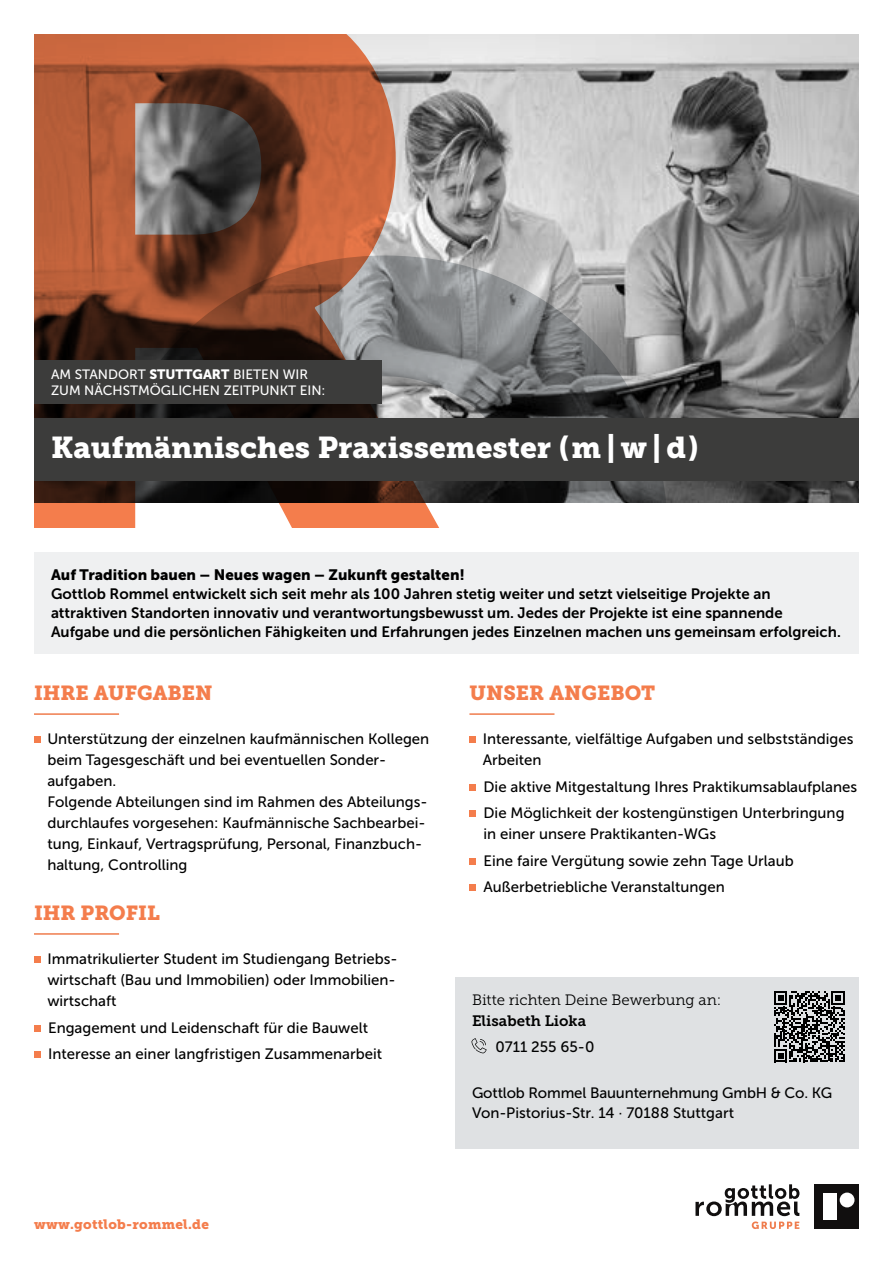
<style>
.page{position:relative;width:893px;height:1263px;background:#fff}
.page>*{position:absolute;margin:0;border:0;box-sizing:border-box;transform-origin:0 0}
.t1{font:30px "Museo Slab 900";color:#fff}
.t2{font:20.25px "Museo Slab 900";color:#f47d4c}
.t3{font:15px/21px "Museo Sans 500";color:#000}
.t4{font:15px/18.8px "Museo Sans 700";color:#000}
.t5{font:15px "Museo Sans 900";color:#000}
.t6{font:15px "Museo Slab 300";color:#000}
.t7{font:15px "Museo Slab 700";color:#000}
.t8{font:13.5px/16.5px "Museo Sans 500";color:#fff}
.t9{font:13.5px "Museo Slab 900";letter-spacing:.02em;color:#f47d4c}
.s1{font-family:"Museo Sans 900"}
</style>
<div class="page">
<svg style="left:695px;top:1184px;width:104px;height:45px"></svg>
<div style="left:814px;top:1184px;width:45px;height:45px;background:#110f0f"></div>
<div style="left:840px;top:1192px;width:14px;height:15px;background:#fff;border-radius:50%"></div>
<div style="left:823px;top:1193px;width:14px;height:27px;background:#fff"></div>
<img style="left:440px;top:34px;width:419px;height:469px">
<hr style="left:34px;top:933px;width:85px;height:2px;background:#ef7c4d">
<div style="left:34px;top:956px;width:6px;height:7px;background:#f47d4c"></div>
<svg style="left:34px;top:1025px;width:6px;height:6px"></svg>
<div style="left:34px;top:1051px;width:6px;height:7px;background:#f47d4c"></div>
<hr style="left:34px;top:713px;width:85px;height:2px;background:#ef7c4d">
<div style="left:34px;top:736px;width:6px;height:7px;background:#f47d4c"></div>
<hr style="left:469px;top:713px;width:85px;height:2px;background:#ef7c4d">
<div style="left:469px;top:736px;width:7px;height:7px;background:#f47d4c"></div>
<div style="left:469px;top:784px;width:7px;height:6px;background:#f47d4c"></div>
<div style="left:469px;top:810px;width:7px;height:7px;background:#f47d4c"></div>
<div style="left:469px;top:858px;width:7px;height:6px;background:#f47d4c"></div>
<div style="left:469px;top:884px;width:7px;height:7px;background:#f47d4c"></div>
<div style="left:34px;top:552px;width:825px;height:101px;background:#eff0f1"></div>
<div style="left:455px;top:977px;width:404px;height:171px;background:#dfe1e3"></div>
<svg style="left:471px;top:1038px;width:16px;height:15px"></svg>
<svg style="left:774px;top:991px;width:71px;height:71px"></svg>
<svg style="left:34px;top:34px;width:406px;height:493px;background:#a1674f"></svg>
<svg style="left:103px;top:255px;width:564px;height:248px;background:#6f615b"></svg>
<div style="left:34px;top:418px;width:825px;height:62px;background:#3c3c3b"></div>
<div style="left:34px;top:360px;width:348px;height:44px;background:#3c3c3b"></div>
<p class="t8" style="left:51px;top:366px;width:276px">AM STANDORT <span class="s1">STUTTGART</span> BIETEN WIR<br>ZUM NÄCHSTMÖGLICHEN ZEITPUNKT EIN:</p>
<h1 class="t1" style="left:51px;top:430px;width:649px">Kaufmännisches Praxissemester (m | w | d)</h1>
<p class="t5" style="left:51px;top:566px;width:415px">Auf Tradition bauen – Neues wagen – Zukunft gestalten!</p>
<p class="t4" style="left:51px;top:584px;width:791px">Gottlob Rommel entwickelt sich seit mehr als 100 Jahren stetig weiter und setzt vielseitige Projekte an attraktiven Standorten innovativ und verantwortungsbewusst um. Jedes der Projekte ist eine spannende<br>Aufgabe und die persönlichen Fähigkeiten und Erfahrungen jedes Einzelnen machen uns gemeinsam erfolgreich.</p>
<h2 class="t2" style="left:34px;top:681px;width:180px">IHRE AUFGABEN</h2>
<p class="t3" style="left:47px;top:729px;width:383px">Unterstützung der einzelnen kaufmännischen Kollegen beim Tagesgeschäft und bei eventuellen Sonder&shy;aufgaben.<br>Folgende Abteilungen sind im Rahmen des Abteilungs&shy;durchlaufes vorgesehen: Kaufmännische Sachbearbei&shy;tung, Einkauf, Vertragsprüfung, Personal, Finanzbuch&shy;haltung, Controlling</p>
<h2 class="t2" style="left:34px;top:901px;width:127px">IHR PROFIL</h2>
<p class="t3" style="left:47px;top:948px;width:352px">Immatrikulierter Student im Studiengang Betriebs&shy;wirtschaft (Bau und Immobilien) oder Immobilien&shy;wirtschaft</p>
<p class="t3" style="left:48px;top:1014px;width:335px;line-height:26.5px">Engagement und Leidenschaft für die Bauwelt<br>Interesse an einer langfristigen Zusammenarbeit</p>
<p class="t9" style="left:34px;top:1216px;width:176px">www.gottlob-rommel.de</p>
<h2 class="t2" style="left:469px;top:681px;width:187px">UNSER ANGEBOT</h2>
<p class="t3" style="left:483px;top:729px;width:372px">Interessante, vielfältige Aufgaben und selbstständiges<br>Arbeiten</p>
<p class="t3" style="left:484px;top:773px;width:375px;line-height:26.5px">Die aktive Mitgestaltung Ihres Praktikumsablaufplanes<br>Die Möglichkeit der kostengünstigen Unterbringung</p>
<p class="t3" style="left:484px;top:821px;width:312px;line-height:26.5px">in einer unsere Praktikanten-WGs<br>Eine faire Vergütung sowie zehn Tage Urlaub<br>Außerbetriebliche Veranstaltungen</p>
<p class="t6" style="left:472px;top:992px;width:251px">Bitte richten Deine Bewerbung an:</p>
<p class="t7" style="left:472px;top:1013px;width:116px">Elisabeth Lioka</p>
<p class="t3" style="left:495px;top:1036px;width:101px">0711 255 65-0</p>
<p class="t3" style="left:472px;top:1083px;width:362px;line-height:19.5px">Gottlob Rommel Bauunternehmung GmbH &amp; Co. KG<br>Von-Pistorius-Str. 14 · 70188 Stuttgart</p>
</div>
